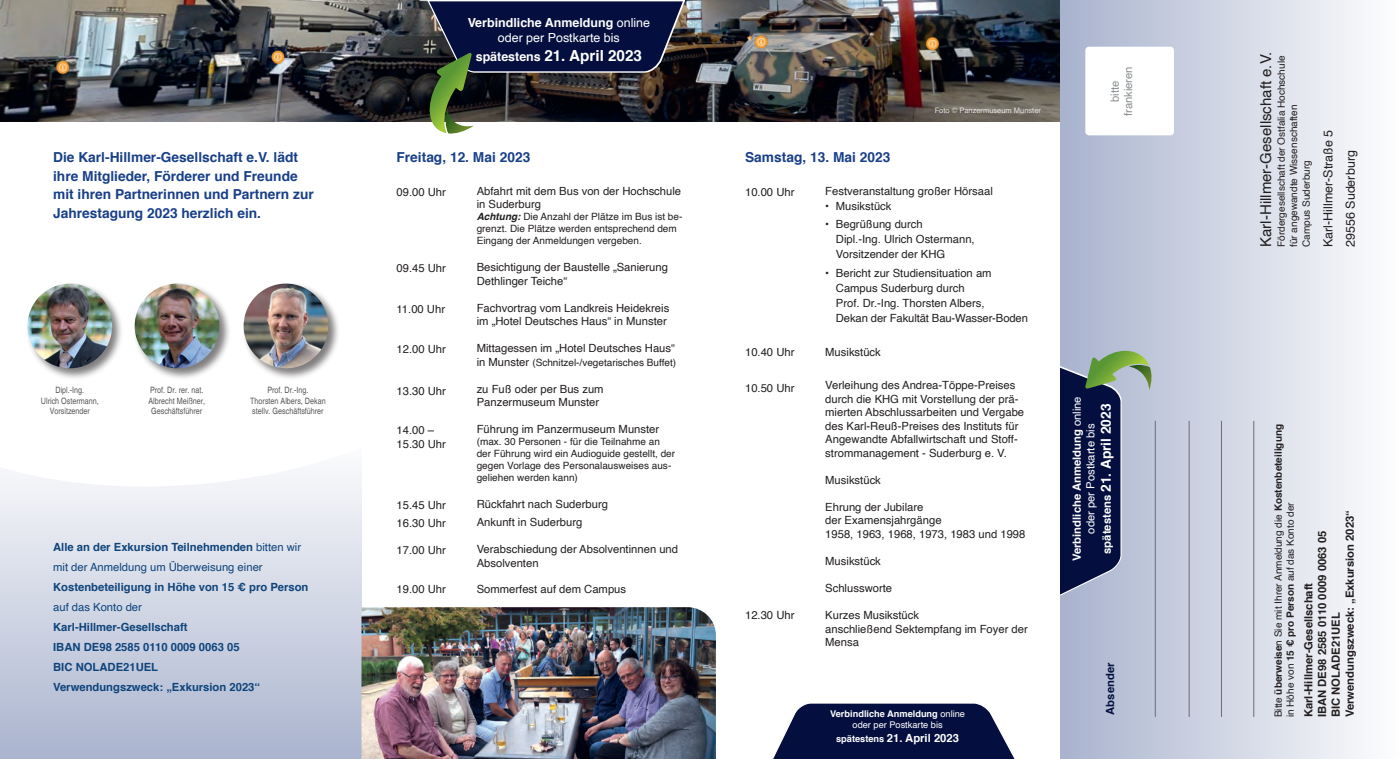
<style>
.page{position:relative;width:1400px;height:759px;background:#fff}
.page>*{position:absolute;margin:0;border:0;box-sizing:border-box;transform-origin:0 0}
.t1{font:700 15.25px "Helvetica";color:#fff}
.t2{font:15px "Helvetica";color:#231f20}
.Überschrift_blau{font:700 13.75px/18.8px "Helvetica";color:#183f88}
.t3{font:700 13.75px "Helvetica";color:#fff}
.t4{font:12.5px "Helvetica";color:#231f20}
.t5{font:700 12.5px "Helvetica";color:#fff}
.t6{font:12.5px "Helvetica";color:#fff}
.t7{font:11.25px/13.5px "Helvetica";color:#231f20}
.t8{font:700 11.25px/20px "Helvetica";color:#0f447b}
.t9{font:700 11.25px "Helvetica";color:#231f20}
.t10{font:700 11.25px "Helvetica";color:#fff}
.t11{font:11.25px "Helvetica";color:#0f447b}
.t12{font:11.25px "Helvetica";color:#fff}
.t13{font:11.25px "Helvetica";color:#8b8f92}
.t14{font:700 11.25px "Helvetica";color:#050f3f}
.t15{font:10px/12px "Helvetica";color:#231f20}
.t16{font:700 9.25px "Helvetica";color:#fff}
.t17{font:9.25px "Helvetica";color:#fff}
.Unterschrift{font:condensed 8.75px "Helvetica";color:#57585a}
.t18{font:7.5px "Helvetica";color:#fff}
.s1{font-weight:400}
.s2{font-size:12.5px}
.s3{font-weight:700;font-style:italic}
.s4{font-size:11.25px}
.s5{font-size:9.25px}
.s6{font-weight:700}
</style>
<div class="page">
<svg style="left:0;top:498px;width:361px;height:260px;background:#ccd2e1"></svg>
<svg style="left:0;top:474px;width:362px;height:24px;fill:#f1f3f7"></svg>
<div style="left:1060px;top:0;width:340px;height:758px;background:linear-gradient(to right,#a8b2cd,#fdfdfe)"></div>
<div style="left:1085px;top:47px;width:89px;height:88px;background:#fff;border-radius:4px"></div>
<hr style="left:1155px;top:420px;width:1px;height:296px;background:#6c6d70">
<hr style="left:1189px;top:420px;width:1px;height:296px;background:#6c6d70">
<hr style="left:1221px;top:420px;width:1px;height:296px;background:#6c6d70">
<hr style="left:1253px;top:420px;width:1px;height:296px;background:#6c6d70">
<img style="left:0;top:0;width:1059px;height:122px">
<svg style="left:773px;top:703px;width:241px;height:55px;background:#262e58"></svg>
<svg style="left:1060px;top:321px;width:111px;height:277px;background:#717b95"></svg>
<svg style="left:396px;top:0;width:325px;height:134px;background:#363b49"></svg>
<div style="left:26px;top:281px;width:98px;height:99px;background:#231f20;opacity:.58"></div>
<img style="left:28px;top:283px;width:84px;height:85px;border-radius:42px">
<div style="left:133px;top:281px;width:98px;height:99px;background:#231f20;opacity:.58"></div>
<img style="left:135px;top:283px;width:84px;height:85px;border-radius:42px">
<div style="left:242px;top:281px;width:98px;height:99px;background:#231f20;opacity:.58"></div>
<img style="left:244px;top:283px;width:84px;height:85px;border-radius:42px">
<img style="left:361px;top:607px;width:355px;height:151px">
<p class="Überschrift_blau" style="left:53px;top:148px;width:262px">Die Karl-Hillmer-Gesellschaft e.V. lädt ihre Mitglieder, Förderer und Freunde mit ihren Partnerinnen und Partnern zur Jahrestagung 2023 herzlich ein.</p>
<p class="Unterschrift" style="left:55px;top:384px;width:30px">Dipl.-Ing.</p>
<p class="Unterschrift" style="left:41px;top:395px;width:59px">Ulrich Ostermann,</p>
<p class="Unterschrift" style="left:50px;top:405px;width:42px">Vorsitzender</p>
<p class="Unterschrift" style="left:150px;top:384px;width:55px">Prof. Dr. rer. nat.</p>
<p class="Unterschrift" style="left:148px;top:395px;width:58px">Albrecht Meißner,</p>
<p class="Unterschrift" style="left:151px;top:405px;width:53px">Geschäftsführer</p>
<p class="Unterschrift" style="left:267px;top:384px;width:43px">Prof. Dr.-Ing.</p>
<p class="Unterschrift" style="left:250px;top:395px;width:77px">Thorsten Albers, Dekan</p>
<p class="Unterschrift" style="left:252px;top:405px;width:73px">stellv. Geschäftsführer</p>
<p class="t8" style="left:53px;top:537px;width:249px">Alle an der Exkursion Teilnehmenden <span class="s1">bitten wir</span></p>
<p class="t11" style="left:53px;top:558px;width:211px">mit der Anmeldung um Überweisung einer</p>
<p class="t8" style="left:53px;top:577px;width:257px">Kostenbeteiligung in Höhe von 15 € pro Person <span class="s1">auf das Konto der</span></p>
<p class="t8" style="left:53px;top:617px;width:136px">Karl-Hillmer-Gesellschaft</p>
<p class="t8" style="left:53px;top:637px;width:188px">IBAN DE98 2585 0110 0009 0063 05</p>
<p class="t8" style="left:53px;top:657px;width:107px">BIC NOLADE21UEL</p>
<p class="t8" style="left:53px;top:677px;width:208px">Verwendungszweck: „Exkursion 2023“</p>
<p class="t5" style="left:468px;top:13px;width:184px">Verbindliche Anmeldung <span class="s1">online</span></p>
<p class="t6" style="left:498px;top:28px;width:123px">oder per Postkarte bis</p>
<p class="t1" style="left:476px;top:43px;width:168px"><span class="s2">spätestens</span> 21. April 2023</p>
<p class="Überschrift_blau" style="left:396px;top:148px;width:135px">Freitag, 12. Mai 2023</p>
<p class="Überschrift_blau" style="left:745px;top:148px;width:147px">Samstag, 13. Mai 2023</p>
<p class="t18" style="left:934px;top:104px;width:108px">Foto © Panzermuseum Munster</p>
<p class="t7" style="left:477px;top:184px;width:206px">Abfahrt mit dem Bus von der Hochschule in Suderburg</p>
<p class="t15" style="left:477px;top:211px;width:207px"><span class="s3">Achtung:</span> Die Anzahl der Plätze im Bus ist be&shy;grenzt. Die Plätze werden entsprechend dem<br>Eingang der Anmeldungen vergeben.</p>
<p class="t7" style="left:477px;top:261px;width:193px">Besichtigung der Baustelle „Sanierung<br>Dethlinger Teiche“</p>
<p class="t7" style="left:477px;top:301px;width:194px">Fachvortrag vom Landkreis Heidekreis im „Hotel Deutsches Haus“ in Munster</p>
<p class="t7" style="left:477px;top:342px;width:200px">Mittagessen im „Hotel Deutsches Haus“</p>
<p class="t15" style="left:477px;top:356px;width:201px"><span class="s4">in Munster</span> (Schnitzel-/vegetarisches Buffet)</p>
<p class="t7" style="left:477px;top:382px;width:128px">zu Fuß oder per Bus zum</p>
<p class="t7" style="left:477px;top:396px;width:124px">Panzermuseum Munster</p>
<p class="t7" style="left:477px;top:423px;width:184px">Führung im Panzermuseum Munster</p>
<p class="t15" style="left:477px;top:436px;width:200px">(max. 30 Personen - für die Teilnahme an der Führung wird ein Audioguide gestellt, der gegen Vorlage des Personalausweises aus&shy;geliehen werden kann)</p>
<p class="t7" style="left:477px;top:498px;width:133px">Rückfahrt nach Suderburg</p>
<p class="t7" style="left:477px;top:515px;width:107px">Ankunft in Suderburg</p>
<p class="t7" style="left:477px;top:542px;width:203px">Verabschiedung der Absolventinnen und<br>Absolventen</p>
<p class="t7" style="left:477px;top:582px;width:151px">Sommerfest auf dem Campus</p>
<p class="t7" style="left:396px;top:185px;width:51px">09.00 Uhr</p>
<p class="t7" style="left:745px;top:185px;width:51px">10.00 Uhr</p>
<p class="t7" style="left:396px;top:261px;width:51px">09.45 Uhr</p>
<p class="t7" style="left:396px;top:302px;width:50px">11.00 Uhr</p>
<p class="t7" style="left:396px;top:342px;width:51px">12.00 Uhr</p>
<p class="t7" style="left:745px;top:345px;width:51px">10.40 Uhr</p>
<p class="t7" style="left:396px;top:384px;width:51px">13.30 Uhr</p>
<p class="t7" style="left:745px;top:382px;width:51px">10.50 Uhr</p>
<p class="t7" style="left:396px;top:424px;width:51px">14.00 –<br>15.30 Uhr</p>
<p class="t7" style="left:396px;top:498px;width:51px">15.45 Uhr</p>
<p class="t7" style="left:396px;top:516px;width:51px">16.30 Uhr</p>
<p class="t7" style="left:396px;top:543px;width:51px">17.00 Uhr</p>
<p class="t7" style="left:396px;top:582px;width:51px">19.00 Uhr</p>
<p class="t7" style="left:745px;top:608px;width:51px">12.30 Uhr</p>
<p class="t7" style="left:825px;top:184px;width:169px">Festveranstaltung großer Hörsaal</p>
<p class="t7" style="left:825px;top:199px;width:68px">• Musikstück</p>
<p class="t7" style="left:836px;top:217px;width:140px;line-height:15px;text-indent:-11px">• Begrüßung durch<br>Dipl.-Ing. Ulrich Ostermann,<br>Vorsitzender der KHG</p>
<p class="t7" style="left:836px;top:266px;width:194px;line-height:15px;text-indent:-11px">• Bericht zur Studiensituation am<br>Campus Suderburg durch<br>Prof. Dr.-Ing. Thorsten Albers,<br>Dekan der Fakultät Bau-Wasser-Boden</p>
<p class="t7" style="left:825px;top:345px;width:57px">Musikstück</p>
<p class="t7" style="left:825px;top:379px;width:200px">Verleihung des Andrea-Töppe-Preises durch die KHG mit Vorstellung der prä&shy;mierten Abschlussarbeiten und Vergabe des Karl-Reuß-Preises des Instituts für Angewandte Abfallwirtschaft und Stoff&shy;strommanagement - Suderburg e. V.</p>
<p class="t7" style="left:825px;top:473px;width:57px">Musikstück</p>
<p class="t7" style="left:825px;top:500px;width:100px">Ehrung der Jubilare</p>
<p class="t7" style="left:825px;top:514px;width:118px">der Examensjahrgänge</p>
<p class="t7" style="left:825px;top:527px;width:202px">1958, 1963, 1968, 1973, 1983 und 1998</p>
<p class="t7" style="left:825px;top:554px;width:57px">Musikstück</p>
<p class="t7" style="left:825px;top:581px;width:68px">Schlussworte</p>
<p class="t7" style="left:825px;top:608px;width:95px">Kurzes Musikstück</p>
<p class="t7" style="left:825px;top:622px;width:204px">anschließend Sektempfang im Foyer der<br>Mensa</p>
<p class="t16" style="left:830px;top:706px;width:136px">Verbindliche Anmeldung <span class="s1">online</span></p>
<p class="t17" style="left:852px;top:717px;width:92px">oder per Postkarte bis</p>
<p class="t10" style="left:836px;top:728px;width:124px"><span class="s5">spätestens</span> 21. April 2023</p>
<p class="t13" style="left:1119px;top:116px;width:52px;rotate:-90deg">frankieren</p>
<p class="t13" style="left:1106px;top:102px;width:23px;rotate:-90deg">bitte</p>
<p class="t10" style="left:1068px;top:561px;width:166px;rotate:-90deg">Verbindliche Anmeldung <span class="s1">online</span></p>
<p class="t3" style="left:1095px;top:553px;width:152px;rotate:-90deg"><span class="s4">spätestens</span> 21. April 2023</p>
<p class="t12" style="left:1081px;top:533px;width:112px;rotate:-90deg">oder per Postkarte bis</p>
<p class="t14" style="left:1101px;top:714px;width:53px;rotate:-90deg">Absender</p>
<p class="t2" style="left:1254px;top:247px;width:197px;rotate:-90deg">Karl-Hillmer-Gesellschaft e.V.</p>
<p class="t15" style="left:1275px;top:247px;width:193px;rotate:-90deg">Fördergesellschaft der Ostfalia Hochschule</p>
<p class="t15" style="left:1288px;top:247px;width:144px;rotate:-90deg">für angewandte Wissenschaften</p>
<p class="t15" style="left:1300px;top:247px;width:88px;rotate:-90deg">Campus Suderburg</p>
<p class="t4" style="left:1318px;top:247px;width:119px;rotate:-90deg">Karl-Hillmer-Straße 5</p>
<p class="t4" style="left:1340px;top:247px;width:98px;rotate:-90deg">29556 Suderburg</p>
<p class="t15" style="left:1272px;top:717px;width:294px;rotate:-90deg">Bitte <span class="s6">überweise</span>n Sie mit Ihrer Anmeldung die <span class="s6">Kostenbeteiligung </span>in Höhe von <span class="s6">15 € pro Person</span> auf das Konto der</p>
<p class="t9" style="left:1340px;top:717px;width:208px;rotate:-90deg">Verwendungszweck: „Exkursion 2023“</p>
<p class="t9" style="left:1313px;top:717px;width:188px;rotate:-90deg">IBAN DE98 2585 0110 0009 0063 05</p>
<p class="t9" style="left:1299px;top:717px;width:136px;rotate:-90deg">Karl-Hillmer-Gesellschaft</p>
<p class="t9" style="left:1327px;top:717px;width:107px;rotate:-90deg">BIC NOLADE21UEL</p>
</div>
